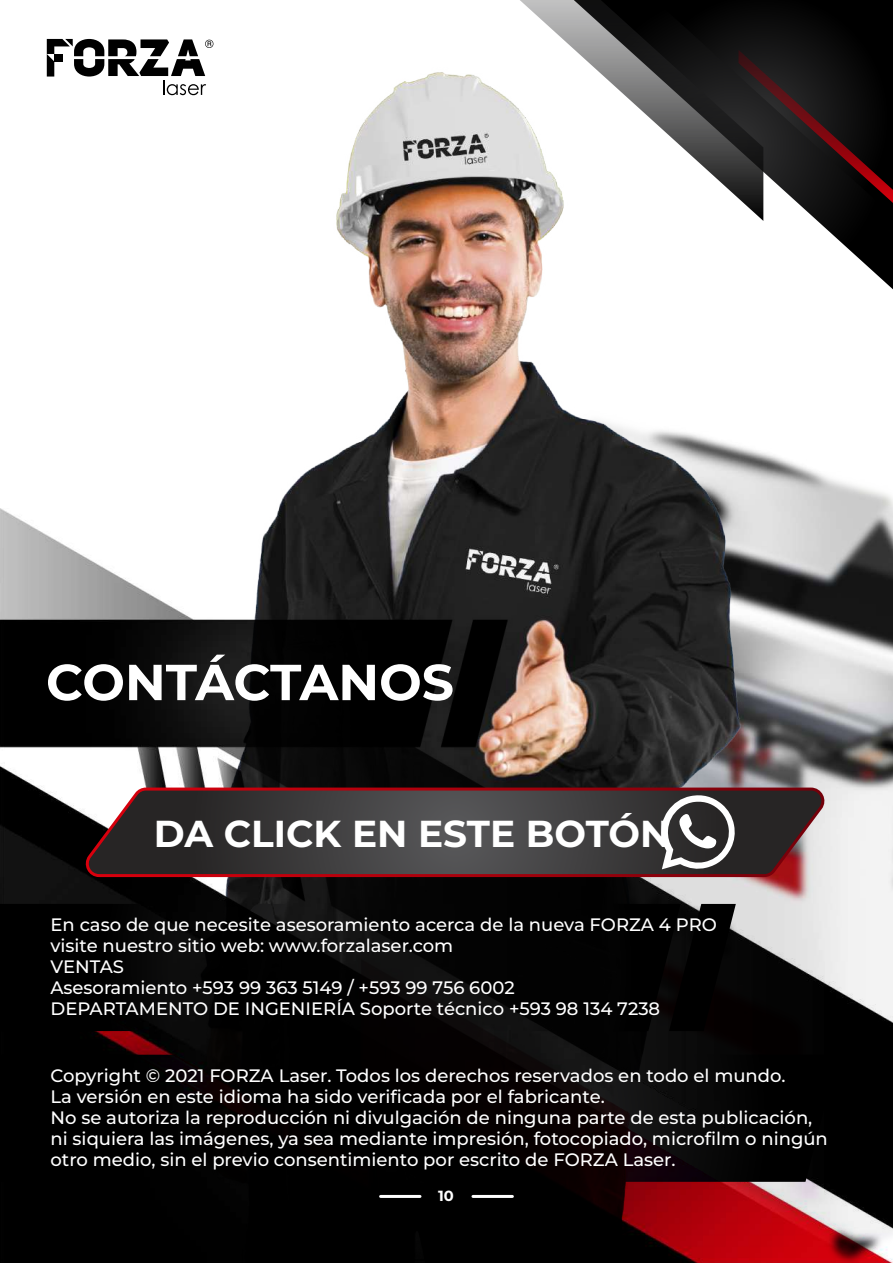
<style>
.page{position:relative;width:893px;height:1263px;background:#fff}
.page>*{position:absolute;margin:0;border:0;box-sizing:border-box;transform-origin:0 0}
.t1{font:700 50.55px "Montserrat";letter-spacing:-.005em;color:#fff}
.t2{font:700 37.5px "Montserrat";color:#fff}
.t3{font:500 18px/21px "Montserrat";color:#fff}
.t4{font:700 14.7px "Montserrat";color:#fff}
</style>
<div class="page">
<img style="left:46px;top:38px;width:847px;height:470px">
<svg style="left:574px;top:0;width:319px;height:289px"></svg>
<svg style="left:520px;top:0;width:243px;height:221px"></svg>
<svg style="left:738px;top:50px;width:155px;height:153px;background:#231a1b"></svg>
<img style="left:0;top:508px;width:893px;height:755px">
<svg style="left:0;top:904px;width:736px;height:127px;background:#040404"></svg>
<svg style="left:0;top:1055px;width:893px;height:127px;background:#040202"></svg>
<hr style="left:381px;top:1195px;width:39px;height:3px;background:#fff">
<hr style="left:473px;top:1195px;width:39px;height:3px;background:#fff">
<svg style="left:84px;top:786px;width:742px;height:92px;background:#4c3e3f"></svg>
<svg style="left:661px;top:794px;width:74px;height:76px"></svg>
<svg style="left:47px;top:39px;width:166px;height:56px"></svg>
<h1 class="t1" style="left:46px;top:648px;width:409px">CONTÁCTANOS</h1>
<h2 class="t2" style="left:154px;top:809px;width:518px">DA CLICK EN ESTE BOTÓN</h2>
<p class="t3" style="left:51px;top:914px;width:668px">En caso de que necesite asesoramiento acerca de la nueva FORZA 4 PRO visite nuestro sitio web: www.forzalaser.com<br>VENTAS<br>Asesoramiento +593 99 363 5149 / +593 99 756 6002<br>DEPARTAMENTO DE INGENIERÍA Soporte técnico +593 98 134 7238</p>
<p class="t3" style="left:51px;top:1064px;width:779px">Copyright © 2021 FORZA Laser. Todos los derechos reservados en todo el mundo.<br>La versión en este idioma ha sido verificada por el fabricante.<br>No se autoriza la reproducción ni divulgación de ninguna parte de esta publicación, ni siquiera las imágenes, ya sea mediante impresión, fotocopiado, microfilm o ningún otro medio, sin el previo consentimiento por escrito de FORZA Laser.</p>
<p class="t4" style="left:438px;top:1185px;width:17px">10</p>
</div>
